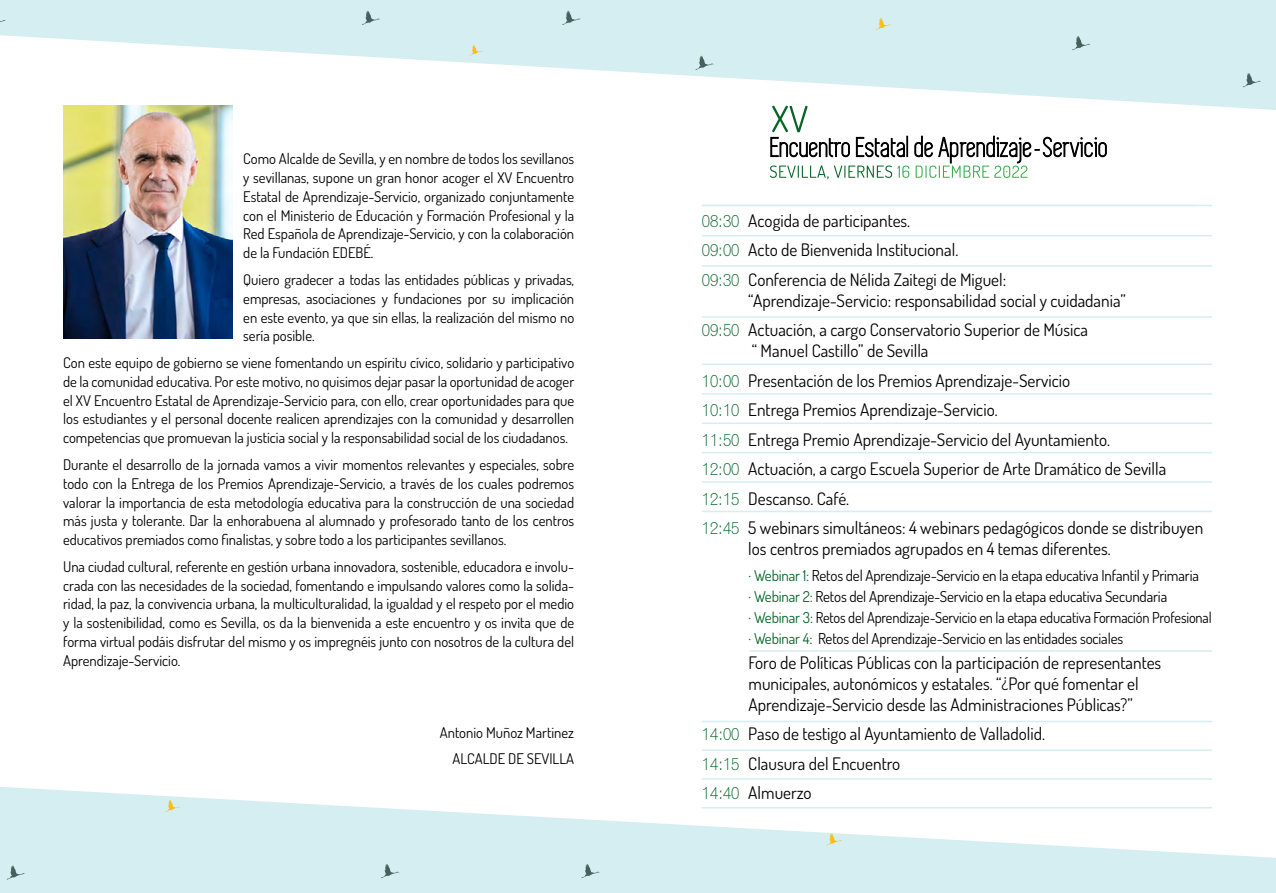
<style>
.page{position:relative;width:1276px;height:893px;background:#fff}
.page>*{position:absolute;margin:0;border:0;box-sizing:border-box;transform-origin:0 0}
.t1{font:17.25px/29.5px "Dosis";color:#000}
.t2{font:15px/21px "Dosis";letter-spacing:-.01em;color:#000}
.t3{font:14.7px/18.9px "Dosis";color:#000;text-align:justify}
.s1{font-family:"Grotesque MT Std";font-weight:300;color:#056627}
.s2{color:#056627}
</style>
<div class="page">
<svg style="left:0;top:0;width:1276px;height:110px;fill:#d5eef2"></svg>
<svg style="left:0;top:787px;width:1276px;height:106px;fill:#d5eef2"></svg>
<svg style="left:770px;top:106px;width:337px;height:73px"></svg>
<svg style="left:1071px;top:36px;width:20px;height:14px"></svg>
<svg style="left:875px;top:18px;width:16px;height:12px"></svg>
<svg style="left:1242px;top:73px;width:19px;height:14px"></svg>
<svg style="left:695px;top:56px;width:19px;height:14px"></svg>
<svg style="left:361px;top:11px;width:19px;height:14px"></svg>
<svg style="left:562px;top:11px;width:19px;height:14px"></svg>
<svg style="left:0;top:12px;width:6px;height:15px"></svg>
<svg style="left:469px;top:45px;width:14px;height:11px"></svg>
<svg style="left:826px;top:833px;width:16px;height:13px"></svg>
<svg style="left:381px;top:864px;width:19px;height:14px"></svg>
<svg style="left:165px;top:800px;width:16px;height:12px"></svg>
<svg style="left:581px;top:864px;width:19px;height:14px"></svg>
<svg style="left:6px;top:865px;width:19px;height:15px"></svg>
<hr style="left:702px;top:205px;width:510px;height:1px;background:#d5eef2">
<hr style="left:702px;top:235px;width:510px;height:1px;background:#d5eef2">
<hr style="left:702px;top:265px;width:510px;height:2px;background:#d5eef2">
<hr style="left:702px;top:316px;width:510px;height:2px;background:#d5eef2">
<hr style="left:702px;top:364px;width:510px;height:1px;background:#d5eef2">
<hr style="left:702px;top:393px;width:510px;height:2px;background:#d5eef2">
<hr style="left:702px;top:422px;width:510px;height:2px;background:#d5eef2">
<hr style="left:702px;top:452px;width:510px;height:1px;background:#d5eef2">
<hr style="left:702px;top:481px;width:510px;height:2px;background:#d5eef2">
<hr style="left:702px;top:721px;width:510px;height:1px;background:#d5eef2">
<hr style="left:702px;top:749px;width:510px;height:2px;background:#d5eef2">
<hr style="left:702px;top:778px;width:510px;height:2px;background:#d5eef2">
<hr style="left:702px;top:807px;width:510px;height:1px;background:#d5eef2">
<hr style="left:702px;top:511px;width:510px;height:1px;background:#d5eef2">
<hr style="left:749px;top:650px;width:463px;height:2px;background:#d5eef2">
<img style="left:64px;top:106px;width:168px;height:232px">
<p class="t3" style="left:243px;top:149px;width:332px">Como Alcalde de Sevilla, y en nombre de todos los sevillanos y sevillanas, supone un gran honor acoger el XV Encuentro Estatal de Aprendizaje-Servicio, organizado conjuntamente con el Ministerio de Educación y Formación Profesional y la Red Española de Aprendizaje-Servicio, y con la colaboración de la Fundación EDEBÉ.</p>
<p class="t3" style="left:243px;top:269px;width:332px">Quiero gradecer a todas las entidades públicas y privadas, empresas, asociaciones y fundaciones por su implicación en este evento, ya que sin ellas, la realización del mismo no sería posible.</p>
<p class="t3" style="left:63px;top:353px;width:512px">Con este equipo de gobierno se viene fomentando un espíritu cívico, solidario y participativo de la comunidad educativa. Por este motivo, no quisimos dejar pasar la oportunidad de acoger el XV Encuentro Estatal de Aprendizaje-Servicio para, con ello, crear oportunidades para que los estudiantes y el personal docente realicen aprendizajes con la comunidad y desarrollen competencias que promuevan la justicia social y la responsabilidad social de los ciudadanos.</p>
<p class="t3" style="left:63px;top:454px;width:512px">Durante el desarrollo de la jornada vamos a vivir momentos relevantes y especiales, sobre todo con la Entrega de los Premios Aprendizaje-Servicio, a través de los cuales podremos valorar la importancia de esta metodología educativa para la construcción de una sociedad más justa y tolerante. Dar la enhorabuena al alumnado y profesorado tanto de los centros educativos premiados como finalistas, y sobre todo a los participantes sevillanos.</p>
<p class="t3" style="left:63px;top:556px;width:512px">Una ciudad cultural, referente en gestión urbana innovadora, sostenible, educadora e involu&shy;crada con las necesidades de la sociedad, fomentando e impulsando valores como la solida&shy;ridad, la paz, la convivencia urbana, la multiculturalidad, la igualdad y el respeto por el medio y la sostenibilidad, como es Sevilla, os da la bienvenida a este encuentro y os invita que de forma virtual podáis disfrutar del mismo y os impregnéis junto con nosotros de la cultura del Aprendizaje-Servicio.</p>
<p class="t3" style="left:440px;top:719px;width:136px;line-height:26.4px;text-align:right">Antonio Muñoz Martinez<br>Alcalde de Sevi lla</p>
<p class="t1" style="left:702px;top:205px;width:306px"><span class="s1">08:30</span> Acogida de participantes.<br><span class="s1">09:00</span> Acto de Bienvenida Institucional.<br><span class="s1">09:30</span> Conferencia de Nélida Zaitegi de Miguel:</p>
<p class="t1" style="left:702px;top:285px;width:425px;text-indent:47px">“Aprendizaje-Servicio: responsabilidad social y cuidadania”<br><span class="s1">09:50</span> Actuación, a cargo Conservatorio Superior de Música</p>
<p class="t1" style="left:702px;top:336px;width:503px;text-indent:50px">“ Manuel Castillo” de Sevilla<br><span class="s1">10:00</span> Presentación de los Premios Aprendizaje-Servicio<br><span class="s1">10:10</span> Entrega Premios Aprendizaje-Servicio.<br><span class="s1">11:50</span> Entrega Premio Aprendizaje-Servicio del Ayuntamiento.<br><span class="s1">12:00</span> Actuación, a cargo Escuela Superior de Arte Dramático de Sevilla <span class="s1">12:15</span> Descanso. Café.<br><span class="s1">12:45</span> 5 webinars simultáneos: 4 webinars pedagógicos donde se distribuyen</p>
<p class="t1" style="left:748px;top:534px;width:364px">los centros premiados agrupados en 4 temas diferentes.</p>
<p class="t2" style="left:748px;top:564px;width:465px"><span class="s2">· Webinar 1:</span> Retos del Aprendizaje-Servicio en la etapa educativa Infantil y Primaria<br><span class="s2">· Webinar 2:</span> Retos del Aprendizaje-Servicio en la etapa educativa Secundaria<br><span class="s2">· Webinar 3:</span> Retos del Aprendizaje-Servicio en la etapa educativa Formación Profesional <span class="s2">· Webinar 4:</span> Retos del Aprendizaje-Servicio en las entidades sociales</p>
<p class="t1" style="left:748px;top:651px;width:414px;line-height:21px">Foro de Políticas Públicas con la participación de representantes municipales, autonómicos y estatales. “¿Por qué fomentar el<br>Aprendizaje-Servicio desde las Administraciones Públicas?”</p>
<p class="t1" style="left:702px;top:719px;width:345px"><span class="s1">14:00</span> Paso de testigo al Ayuntamiento de Valladolid.<br><span class="s1">14:15</span> Clausura del Encuentro<br><span class="s1">14:40</span> Almuerzo</p>
</div>
